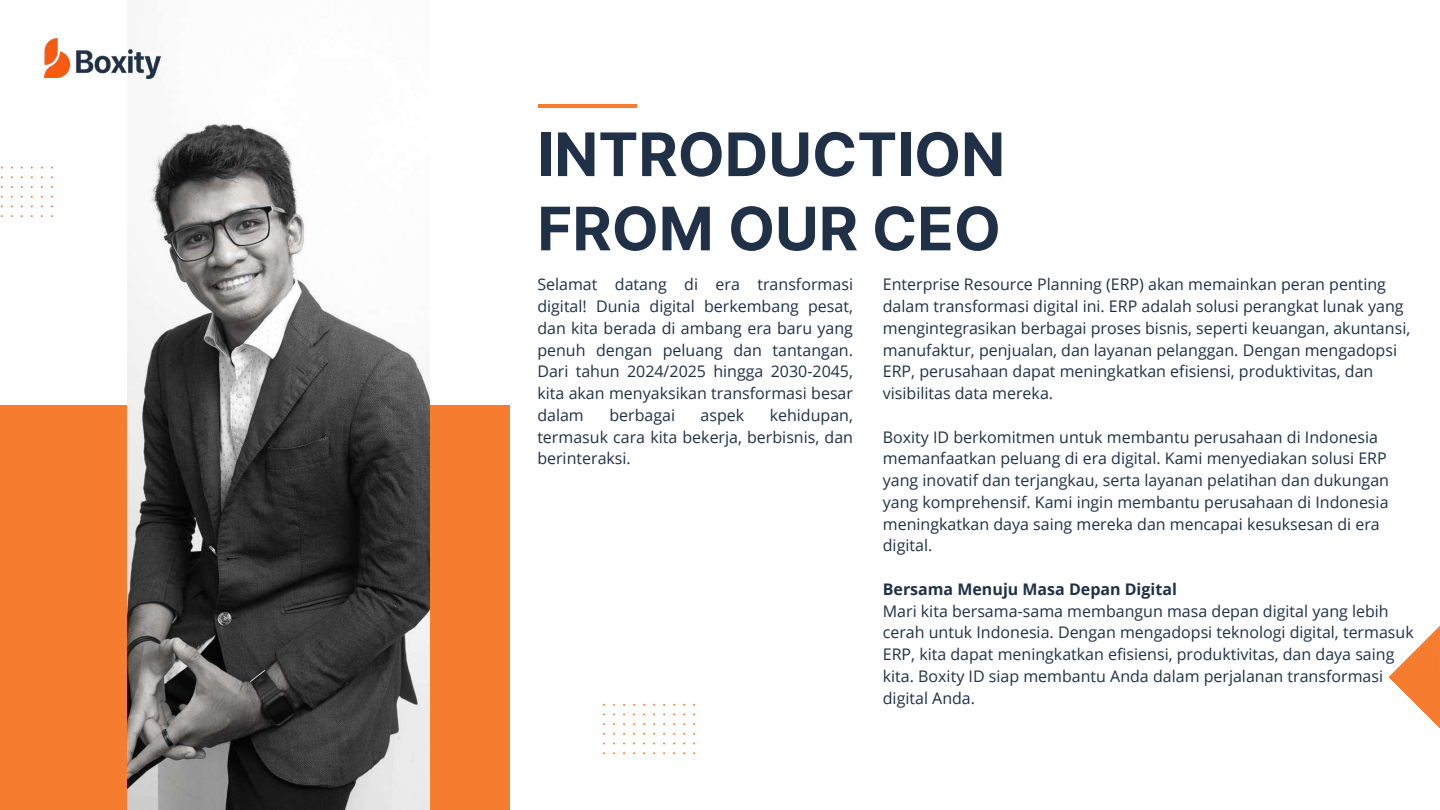
<style>
.page{position:relative;width:1440px;height:810px;background:#fff}
.page>*{position:absolute;margin:0;border:0;box-sizing:border-box;transform-origin:0 0}
.t1{font:700 60px/74.2px "Inter";color:#203147}
.t2{font:16px/21.8px "Open Sans";color:#203147}
.t3{font:700 16px "Open Sans";color:#203147}
</style>
<div class="page">
<svg style="left:1388px;top:626px;width:52px;height:103px"></svg>
<div style="left:0;top:405px;width:509px;height:405px;background:#f67d30"></div>
<img style="left:127px;top:123px;width:303px;height:687px">
<hr style="left:539px;top:105px;width:98px;height:3px;background:#f67d30">
<svg style="left:603px;top:704px;width:92px;height:50px"></svg>
<svg style="left:0;top:167px;width:53px;height:50px"></svg>
<img style="left:44px;top:39px;width:117px;height:40px">
<h1 class="t1" style="left:537px;top:117px;width:469px">INTRODUCTION<br>FROM OUR CEO</h1>
<p class="t2" style="left:537px;top:273px;width:317px;text-align:justify">Selamat datang di era transformasi digital! Dunia digital berkembang pesat, dan kita berada di ambang era baru yang penuh dengan peluang dan tantangan.<br>Dari tahun 2024/2025 hingga 2030-2045, kita akan menyaksikan transformasi besar dalam</p>
<p class="t2" style="left:883px;top:273px;width:529px">Enterprise Resource Planning (ERP) akan memainkan peran penting dalam transformasi digital ini. ERP adalah solusi perangkat lunak yang mengintegrasikan berbagai proses bisnis, seperti keuangan, akuntansi, manufaktur, penjualan, dan layanan pelanggan. Dengan mengadopsi ERP, perusahaan dapat meningkatkan efisiensi, produktivitas, dan visibilitas data mereka.</p>
<p class="t2" style="left:883px;top:425px;width:508px">Boxity ID berkomitmen untuk membantu perusahaan di Indonesia memanfaatkan peluang di era digital. Kami menyediakan solusi ERP yang inovatif dan terjangkau, serta layanan pelatihan dan dukungan yang komprehensif. Kami ingin membantu perusahaan di Indonesia meningkatkan daya saing mereka dan mencapai kesuksesan di era digital.</p>
<p class="t3" style="left:883px;top:578px;width:296px">Bersama Menuju Masa Depan Digital</p>
<p class="t2" style="left:883px;top:599px;width:532px">Mari kita bersama-sama membangun masa depan digital yang lebih cerah untuk Indonesia. Dengan mengadopsi teknologi digital, termasuk ERP, kita dapat meningkatkan efisiensi, produktivitas, dan daya saing kita. Boxity ID siap membantu Anda dalam perjalanan transformasi digital Anda.</p>
<p class="t2" style="left:537px;top:404px;width:317px;text-align:justify;text-indent:232px">kehidupan, termasuk cara kita bekerja, berbisnis, dan berinteraksi.</p>
<p class="t2" style="left:609px;top:404px;width:67px">berbagai</p>
<p class="t2" style="left:701px;top:404px;width:45px">aspek</p>
</div>
